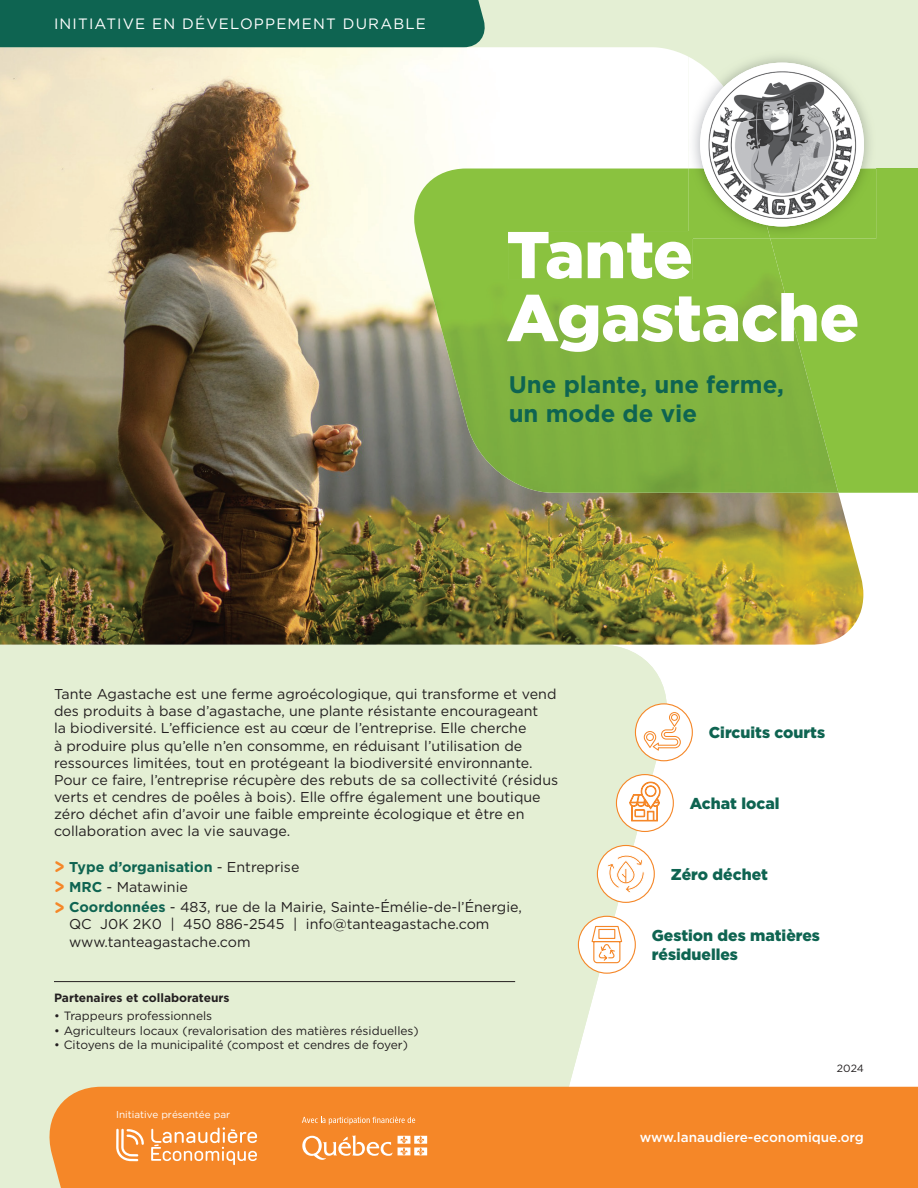
<style>
.page{position:relative;width:918px;height:1188px;background:#fff}
.page>*{position:absolute;margin:0;border:0;box-sizing:border-box;transform-origin:0 0}
.t1{font:900 66px/63px "Gotham HTF";letter-spacing:-.005em;color:#fff}
.t2{font:700 24px/28.8px "Gotham HTF";color:#0e6451}
.t3{font:900 15.75px/18.9px "Gotham HTF";color:#0e6451}
.t4{font:15px "Gotham HTF";letter-spacing:.08em;color:#fff}
.t5{font:14.25px/17.1px "Gotham HTF";color:#231f20}
.t6{font:500 13.5px "Gotham HTF";color:#fff}
.t7{font:12px "Gotham HTF";color:#231f20}
.t8{font:700 12px "Gotham HTF";color:#231f20}
.t9{font:10.5px "Gotham HTF";color:#231f20}
.t10{font:10.05px "Gotham HTF";color:#fff}
.s1{font-family:"Gotham Rounded";font-weight:700;font-size:21px;color:#f58728}
.s2{font-weight:700;color:#0e6451}
</style>
<div class="page">
<div style="left:0;top:645px;width:677px;height:543px;background:#e4efd4"></div>
<div style="left:0;top:0;width:918px;height:169px;background:#e4efd4"></div>
<img style="left:0;top:47px;width:863px;height:598px">
<div style="left:838px;top:170px;width:80px;height:323px;background:#8ac23f"></div>
<hr style="left:876px;top:169px;width:42px;height:1px;background:#87c13f">
<img style="left:414px;top:169px;width:424px;height:324px">
<div style="left:508px;top:232px;width:185px;height:47px;background:#8ac23f"></div>
<div style="left:0;top:0;width:485px;height:47px;background:#0e6451"></div>
<img style="left:688px;top:51px;width:188px;height:118px">
<img style="left:688px;top:57px;width:64px;height:112px">
<img style="left:770px;top:169px;width:106px;height:70px">
<img style="left:688px;top:169px;width:82px;height:70px">
<svg style="left:688px;top:232px;width:5px;height:7px"></svg>
<img style="left:700px;top:63px;width:164px;height:164px;border-radius:82px">
<hr style="left:54px;top:981px;width:461px;height:1px;background:#231f20">
<div style="left:42px;top:1087px;width:876px;height:101px;background:#f58728"></div>
<svg style="left:116px;top:1129px;width:28px;height:32px"></svg>
<svg style="left:151px;top:1127px;width:106px;height:38px;background:#f7a35a"></svg>
<div style="left:635px;top:704px;width:57px;height:57px;background:#fff;border-radius:50%"></div>
<svg style="left:644px;top:712px;width:37px;height:39px"></svg>
<div style="left:635px;top:703px;width:58px;height:58px;border:1px solid #f58728;border-radius:50%"></div>
<div style="left:616px;top:775px;width:57px;height:56px;background:#fff;border-radius:50%"></div>
<svg style="left:629px;top:781px;width:32px;height:41px"></svg>
<div style="left:616px;top:774px;width:58px;height:58px;border:1px solid #f58728;border-radius:50%"></div>
<div style="left:597px;top:845px;width:57px;height:57px;background:#fff;border-radius:50%"></div>
<svg style="left:607px;top:853px;width:38px;height:40px"></svg>
<div style="left:597px;top:845px;width:58px;height:58px;border:1px solid #f58728;border-radius:50%"></div>
<div style="left:578px;top:916px;width:57px;height:57px;background:#fff;border-radius:50%"></div>
<svg style="left:591px;top:925px;width:32px;height:39px"></svg>
<div style="left:578px;top:916px;width:58px;height:58px;border:1px solid #f58728;border-radius:50%"></div>
<svg style="left:302px;top:1117px;width:113px;height:8px"></svg>
<svg style="left:302px;top:1135px;width:125px;height:25px"></svg>
<p class="t4" style="left:54px;top:15px;width:373px">INITIATIVE EN DÉVELOPPEMENT DURABLE</p>
<h1 class="t1" style="left:507px;top:222px;width:354px">Tante<br>Agastache</h1>
<h2 class="t2" style="left:509px;top:370px;width:277px">Une plante, une ferme, un mode de vie</h2>
<p class="t5" style="left:54px;top:685px;width:506px">Tante Agastache est une ferme agroécologique, qui transforme et vend des produits à base d’agastache, une plante résistante encourageant<br>la biodiversité. L’efficience est au cœur de l’entreprise. Elle cherche<br>à produire plus qu’elle n’en consomme, en réduisant l’utilisation de ressources limitées, tout en protégeant la biodiversité environnante.<br>Pour ce faire, l’entreprise récupère des rebuts de sa collectivité (résidus verts et cendres de poêles à bois). Elle offre également une boutique zéro déchet afin d’avoir une faible empreinte écologique et être en collaboration avec la vie sauvage.</p>
<p class="t5" style="left:54px;top:856px;width:469px;line-height:20.2px"><span class="s1">&gt;</span> <span class="s2">Type d’organisation</span> - Entreprise<br><span class="s1">&gt;</span> <span class="s2">MRC</span> - Matawinie<br><span class="s1">&gt;</span> <span class="s2">Coordonnées</span> - 483, rue de la Mairie, Sainte-Émélie-de-l’Énergie,</p>
<p class="t5" style="left:69px;top:916px;width:422px">QC J0K 2K0 | 450 886-2545 | info@tanteagastache.com www.tanteagastache.com</p>
<p class="t8" style="left:54px;top:991px;width:177px">Partenaires et collaborateurs</p>
<p class="t7" style="left:54px;top:1010px;width:160px">• Trappeurs professionnels</p>
<p class="t7" style="left:54px;top:1024px;width:366px">• Agriculteurs locaux (revalorisation des matières résiduelles)</p>
<p class="t7" style="left:54px;top:1038px;width:356px">• Citoyens de la municipalité (compost et cendres de foyer)</p>
<p class="t10" style="left:116px;top:1109px;width:116px">Initiative présentée par</p>
<p class="t3" style="left:709px;top:723px;width:118px">Circuits courts</p>
<p class="t3" style="left:690px;top:793px;width:91px">Achat local</p>
<p class="t3" style="left:671px;top:864px;width:99px">Zéro déchet</p>
<p class="t3" style="left:652px;top:926px;width:170px">Gestion des matières résiduelles</p>
<p class="t9" style="left:837px;top:1062px;width:29px">2024</p>
<p class="t6" style="left:640px;top:1130px;width:226px">www.lanaudiere-economique.org</p>
</div>
